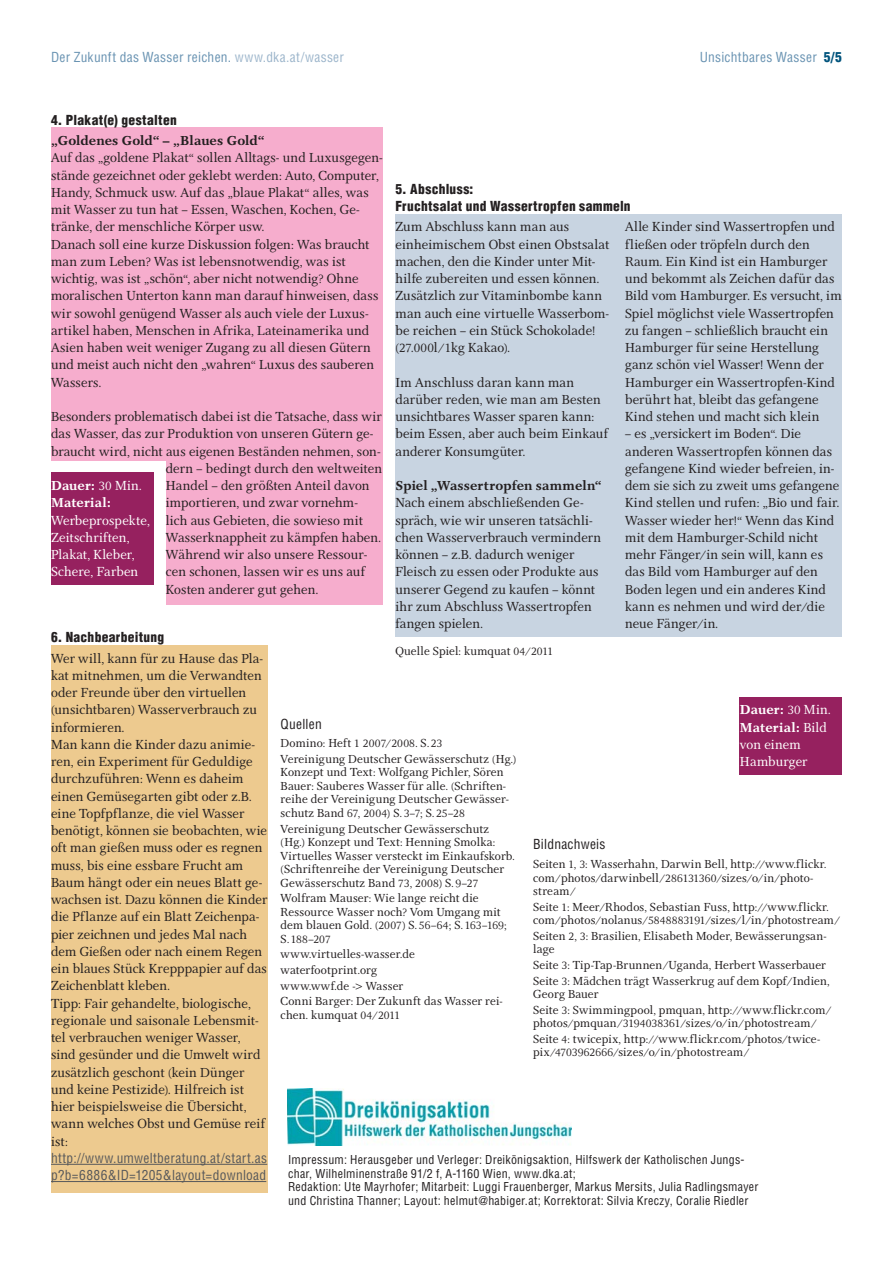
<style>
.page{position:relative;width:893px;height:1263px;background:#fff}
.page>*{position:absolute;margin:0;border:0;box-sizing:border-box;transform-origin:0 0}
.t1{font:13.5px/17.2px "Res Publica";letter-spacing:.005em;color:#231f20}
.t2{font:13.5px/17.2px "Res Publica";color:#fff}
.t3{font:900 condensed 13.5px/17.2px "Helvetica";letter-spacing:.025em;color:#231f20}
.t4{font:condensed 13.5px/17.2px "Helvetica LT Std";letter-spacing:.025em;color:#58595b}
.t5{font:condensed 13.5px "Helvetica";letter-spacing:.02em;color:#6993b2}
.t6{font:700 13.5px "Res Publica";letter-spacing:.005em;color:#231f20}
.t7{font:700 13.5px/17.2px "Res Publica";letter-spacing:.01em;color:#fff}
.t8{font:condensed 13.5px "Helvetica";letter-spacing:.015em;color:#231f20}
.t9{font:12px/13.5px "Res Publica";letter-spacing:.01em;color:#231f20}
.t10{font:condensed 12px/13.5px "Helvetica";letter-spacing:.025em;color:#231f20}
.s1{color:#9cb5cb}
.s2{font-weight:900;color:#00537c}
.s3{font-weight:400}
.s4{font-weight:700}
</style>
<div class="page">
<div style="left:51px;top:645px;width:217px;height:548px;background:#edca8f"></div>
<div style="left:51px;top:473px;width:102px;height:112px;background:#96215f"></div>
<div style="left:740px;top:697px;width:102px;height:78px;background:#96215f"></div>
<div style="left:395px;top:214px;width:447px;height:423px;background:#c8d4e1"></div>
<div style="left:166px;top:128px;width:217px;height:477px;background:#f6adcd"></div>
<div style="left:51px;top:128px;width:217px;height:333px;background:#f6adcd"></div>
<hr style="left:51px;top:1164px;width:216px;height:1px;background:#58595b">
<hr style="left:51px;top:1181px;width:215px;height:1px;background:#58595b">
<img style="left:287px;top:1088px;width:285px;height:58px">
<p class="t5" style="left:51px;top:52px;width:294px">Der Zukunft das Wasser reichen. <span class="s1">www.dka.at/wasser</span></p>
<p class="t5" style="left:700px;top:52px;width:144px">Unsichtbares Wasser <span class="s2">5/5</span></p>
<p class="t3" style="left:51px;top:112px;width:127px">4. Plakat(e) gestalten</p>
<p class="t6" style="left:51px;top:134px;width:215px">„Goldenes Gold“ – „Blaues Gold“</p>
<p class="t1" style="left:51px;top:150px;width:333px">Auf das „goldene Plakat“ sollen Alltags- und Luxusgegen&shy;stände gezeichnet oder geklebt werden: Auto, Computer, Handy, Schmuck usw. Auf das „blaue Plakat“ alles, was mit Wasser zu tun hat – Essen, Waschen, Kochen, Ge&shy;tränke, der menschliche Körper usw.<br>Danach soll eine kurze Diskussion folgen: Was braucht man zum Leben? Was ist lebensnotwendig, was ist wichtig, was ist „schön“, aber nicht notwendig? Ohne moralischen Unterton kann man darauf hinweisen, dass wir sowohl genügend Wasser als auch viele der Luxus&shy;artikel haben, Menschen in Afrika, Lateinamerika und Asien haben weit weniger Zugang zu all diesen Gütern und meist auch nicht den „wahren“ Luxus des sauberen Wassers.</p>
<p class="t1" style="left:51px;top:409px;width:332px">Besonders problematisch dabei ist die Tatsache, dass wir das Wasser, das zur Produktion von unseren Gütern ge&shy;braucht wird, nicht aus eigenen Beständen nehmen, son-</p>
<p class="t7" style="left:51px;top:477px;width:92px">Dauer: <span class="s3">30 Min.<br></span>Material:</p>
<p class="t2" style="left:51px;top:513px;width:100px">Werbeprospekte,<br>Zeitschriften,<br>Plakat, Kleber,<br>Schere, Farben</p>
<p class="t3" style="left:395px;top:181px;width:237px">5. Abschluss:<br>Fruchtsalat und Wassertropfen sammeln</p>
<p class="t1" style="left:625px;top:219px;width:218px">Alle Kinder sind Wassertropfen und fließen oder tröpfeln durch den Raum. Ein Kind ist ein Hamburger und bekommt als Zeichen dafür das Bild vom Hamburger. Es versucht, im Spiel möglichst viele Wassertropfen zu fangen – schließlich braucht ein Hamburger für seine Herstellung ganz schön viel Wasser! Wenn der Hamburger ein Wassertropfen-Kind berührt hat, bleibt das gefangene Kind stehen und macht sich klein</p>
<p class="t1" style="left:625px;top:426px;width:216px">– es „versickert im Boden“. Die anderen Wassertropfen können das gefangene Kind wieder befreien, in&shy;dem sie sich zu zweit ums gefangene<br>Kind stellen und rufen: „Bio und fair.<br>Wasser wieder her!“ Wenn das Kind mit dem Hamburger-Schild nicht mehr Fänger/in sein will, kann es das Bild vom Hamburger auf den<br>Boden legen und ein anderes Kind kann es nehmen und wird der/die neue Fänger/in.</p>
<p class="t1" style="left:395px;top:219px;width:215px">Zum Abschluss kann man aus einheimischem Obst einen Obstsalat machen, den die Kinder unter Mit&shy;hilfe zubereiten und essen können.<br>Zusätzlich zur Vitaminbombe kann man auch eine virtuelle Wasserbom&shy;be reichen – ein Stück Schokolade! (27.000l/1kg Kakao).</p>
<p class="t1" style="left:395px;top:375px;width:214px">Im Anschluss daran kann man darüber reden, wie man am Besten unsichtbares Wasser sparen kann: beim Essen, aber auch beim Einkauf anderer Konsumgüter.</p>
<p class="t6" style="left:395px;top:479px;width:208px">Spiel „Wassertropfen sammeln“</p>
<p class="t1" style="left:395px;top:495px;width:207px">Nach einem abschließenden Ge&shy;spräch, wie wir unseren tatsächli&shy;chen Wasserverbrauch vermindern können – z.B. dadurch weniger<br>Fleisch zu essen oder Produkte aus unserer Gegend zu kaufen – könnt ihr zum Abschluss Wassertropfen fangen spielen.</p>
<p class="t1" style="left:166px;top:461px;width:218px">dern – bedingt durch den weltweiten<br>Handel – den größten Anteil davon importieren, und zwar vornehm&shy;lich aus Gebieten, die sowieso mit<br>Wasserknappheit zu kämpfen haben.<br>Während wir also unsere Ressour&shy;cen schonen, lassen wir es uns auf<br>Kosten anderer gut gehen.</p>
<p class="t3" style="left:51px;top:630px;width:115px">6. Nachbearbeitung</p>
<p class="t1" style="left:51px;top:651px;width:218px">Wer will, kann für zu Hause das Pla&shy;kat mitnehmen, um die Verwandten oder Freunde über den virtuellen (unsichtbaren) Wasserverbrauch zu informieren.<br>Man kann die Kinder dazu animie&shy;ren, ein Experiment für Geduldige durchzuführen: Wenn es daheim einen Gemüsegarten gibt oder z.B. eine Topfpflanze, die viel Wasser benötigt, können sie beobachten, wie oft man gießen muss oder es regnen muss, bis eine essbare Frucht am<br>Baum hängt oder ein neues Blatt ge&shy;wachsen ist. Dazu können die Kinder die Pflanze auf ein Blatt Zeichenpa&shy;pier zeichnen und jedes Mal nach dem Gießen oder nach einem Regen ein blaues Stück Krepppapier auf das<br>Zeichenblatt kleben.<br>Tipp: Fair gehandelte, biologische, regionale und saisonale Lebensmit&shy;tel verbrauchen weniger Wasser, sind gesünder und die Umwelt wird zusätzlich geschont (kein Dünger und keine Pestizide). Hilfreich ist hier beispielsweise die Übersicht, wann welches Obst und Gemüse reif ist:</p>
<p class="t4" style="left:51px;top:1151px;width:218px">http://www.umweltberatung.at/start.as p?b=6886&amp;ID=1205&amp;layout=download</p>
<p class="t9" style="left:395px;top:645px;width:159px">Quelle Spiel: kumquat 04/2011</p>
<p class="t2" style="left:740px;top:702px;width:92px"><span class="s4">Dauer:</span> 30 Min.<br><span class="s4">Material:</span> Bild von einem<br>Hamburger</p>
<p class="t8" style="left:281px;top:718px;width:43px">Quellen</p>
<p class="t9" style="left:281px;top:736px;width:237px;line-height:15.6px">Domino: Heft 1 2007/2008. S. 23<br>Vereinigung Deutscher Gewässerschutz (Hg.)</p>
<p class="t9" style="left:281px;top:767px;width:230px">Konzept und Text: Wolfgang Pichler, Sören Bauer: Sauberes Wasser für alle. (Schriften&shy;reihe der Vereinigung Deutscher Gewässer&shy;schutz Band 67, 2004) S. 3–7; S. 25–28</p>
<p class="t9" style="left:281px;top:823px;width:236px">Vereinigung Deutscher Gewässerschutz (Hg.) Konzept und Text: Henning Smolka:<br>Virtuelles Wasser versteckt im Einkaufskorb. (Schriftenreihe der Vereinigung Deutscher Gewässerschutz Band 73, 2008) S. 9–27</p>
<p class="t9" style="left:281px;top:892px;width:228px">Wolfram Mauser: Wie lange reicht die<br>Ressource Wasser noch? Vom Umgang mit dem blauen Gold. (2007) S. 56–64; S. 163–169;<br>S. 188–207</p>
<p class="t9" style="left:281px;top:947px;width:224px;line-height:15.6px">www.virtuelles-wasser.de waterfootprint.org<br>www.wwf.de -&gt; Wasser<br>Conni Barger: Der Zukunft das Wasser rei-</p>
<p class="t9" style="left:281px;top:1009px;width:121px">chen. kumquat 04/2011</p>
<p class="t8" style="left:533px;top:839px;width:74px">Bildnachweis</p>
<p class="t9" style="left:533px;top:858px;width:295px">Seiten 1, 3: Wasserhahn, Darwin Bell, http://www.flickr. com/photos/darwinbell/286131360/sizes/o/in/photo&shy;stream/</p>
<p class="t9" style="left:533px;top:901px;width:309px">Seite 1: Meer/Rhodos, Sebastian Fuss, http://www.flickr. com/photos/nolanus/5848883191/sizes/l/in/photostream/</p>
<p class="t9" style="left:533px;top:930px;width:295px">Seiten 2, 3: Brasilien, Elisabeth Moder, Bewässerungsan&shy;lage</p>
<p class="t9" style="left:533px;top:958px;width:298px;line-height:15.6px">Seite 3: Tip-Tap-Brunnen/Uganda, Herbert Wasserbauer<br>Seite 3: Mädchen trägt Wasserkrug auf dem Kopf/Indien,</p>
<p class="t9" style="left:533px;top:987px;width:300px;line-height:15.6px">Georg Bauer<br>Seite 3: Swimmingpool, pmquan, http://www.flickr.com/</p>
<p class="t9" style="left:533px;top:1016px;width:288px;line-height:15.6px">photos/pmquan/3194038361/sizes/o/in/photostream/<br>Seite 4: twicepix, http://www.flickr.com/photos/twice-</p>
<p class="t9" style="left:533px;top:1046px;width:218px">pix/4703962666/sizes/o/in/photostream/</p>
<p class="t10" style="left:288px;top:1154px;width:472px">Impressum: Herausgeber und Verleger: Dreikönigsaktion, Hilfswerk der Katholischen Jungs&shy;char, Wilhelminenstraße 91/2 f, A-1160 Wien, www.dka.at;<br>Redaktion: Ute Mayrhofer; Mitarbeit: Luggi Frauenberger, Markus Mersits, Julia Radlingsmayer und Christina Thanner; Layout: helmut@habiger.at; Korrektorat: Silvia Kreczy, Coralie Riedler</p>
</div>
